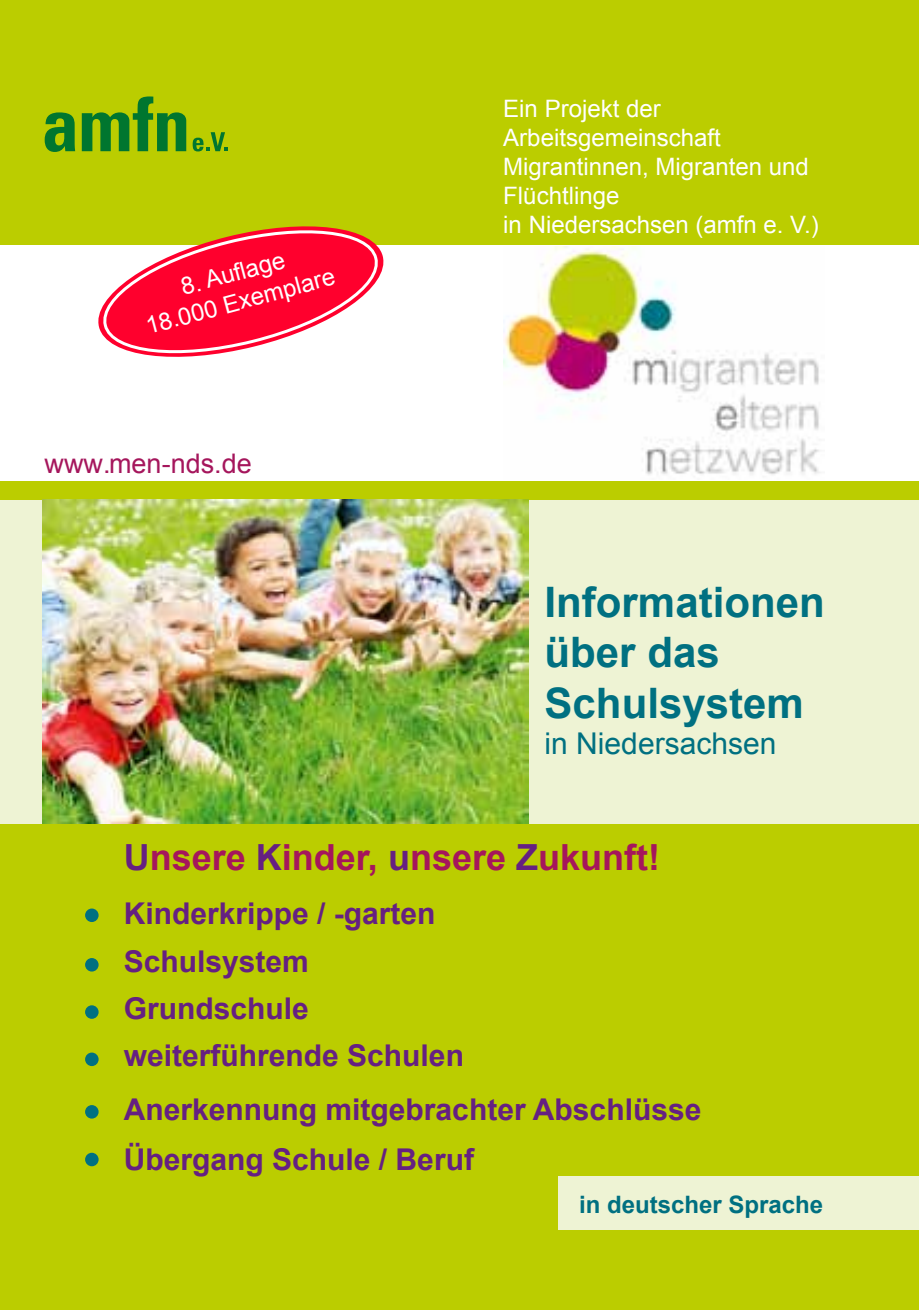
<style>
.page{position:relative;width:919px;height:1310px;background:#fff}
.page>*{position:absolute;margin:0;border:0;box-sizing:border-box;transform-origin:0 0}
.t1{font:700 42px/50.4px "Arial";color:#007081}
.t2{font:700 36px "Arial";color:#a5165c}
.t3{font:700 30px/47.4px "Arial";color:#652082}
.t4{font:30px "Arial";color:#007081}
.t5{font:27px "Arial";color:#a5165c}
.t6{font:24px/28.8px "Arial";color:#fff}
.t7{font:700 24px "Arial";color:#007081}
.s1{color:#652082}
</style>
<div class="page">
<div style="left:0;top:0;width:918px;height:1310px;background:#bbcd00"></div>
<div style="left:0;top:500px;width:918px;height:323px;background:#eef3d4"></div>
<div style="left:0;top:245px;width:918px;height:236px;background:#fff"></div>
<svg style="left:45px;top:112px;width:30px;height:40px"></svg>
<svg style="left:82px;top:96px;width:104px;height:55px"></svg>
<svg style="left:193px;top:132px;width:35px;height:19px"></svg>
<div style="left:558px;top:1176px;width:360px;height:53px;background:#eef3d4"></div>
<div style="left:85px;top:958px;width:14px;height:13px;background:#007081;border-radius:50%"></div>
<div style="left:85px;top:1105px;width:14px;height:13px;background:#007081;border-radius:50%"></div>
<div style="left:85px;top:1052px;width:14px;height:14px;background:#007081;border-radius:50%"></div>
<div style="left:85px;top:1005px;width:14px;height:14px;background:#007081;border-radius:50%"></div>
<div style="left:85px;top:908px;width:14px;height:14px;background:#007081;border-radius:50%"></div>
<div style="left:85px;top:1152px;width:14px;height:14px;background:#007081;border-radius:50%"></div>
<img style="left:43px;top:500px;width:486px;height:323px">
<img style="left:503px;top:247px;width:317px;height:228px">
<svg style="left:98px;top:226px;width:286px;height:131px"></svg>
<p class="t6" style="left:135px;top:285px;width:196px;text-align:center;rotate:-15deg">8. Aufl age<br>18.000 Exemplare</p>
<p class="t5" style="left:45px;top:446px;width:209px">www.men-nds.de</p>
<p class="t6" style="left:503px;top:95px;width:317px">Ein Projekt der<br>Arbeitsgemeinschaft<br>Migrantinnen, Migranten und<br>Flüchtlinge<br>in Niedersachsen (amfn e. V.)</p>
<h1 class="t1" style="left:544px;top:578px;width:282px">Informationen über das<br>Schulsystem</h1>
<p class="t4" style="left:544px;top:723px;width:233px">in Niedersachsen</p>
<h2 class="t2" style="left:124px;top:833px;width:538px"><span class="s1">U</span>nsere <span class="s1">K</span>inder, <span class="s1">u</span>nsere <span class="s1">Z</span>ukunft!</h2>
<p class="t3" style="left:124px;top:890px;width:342px">Kinderkrippe / -garten<br>Schulsystem<br>Grundschule weiterführende Schulen</p>
<p class="t3" style="left:124px;top:1085px;width:579px;line-height:50.1px">Anerkennung mitgebrachter Abschlüsse<br>Übergang Schule / Beruf</p>
<p class="t7" style="left:579px;top:1188px;width:246px">in deutscher Sprache</p>
</div>
